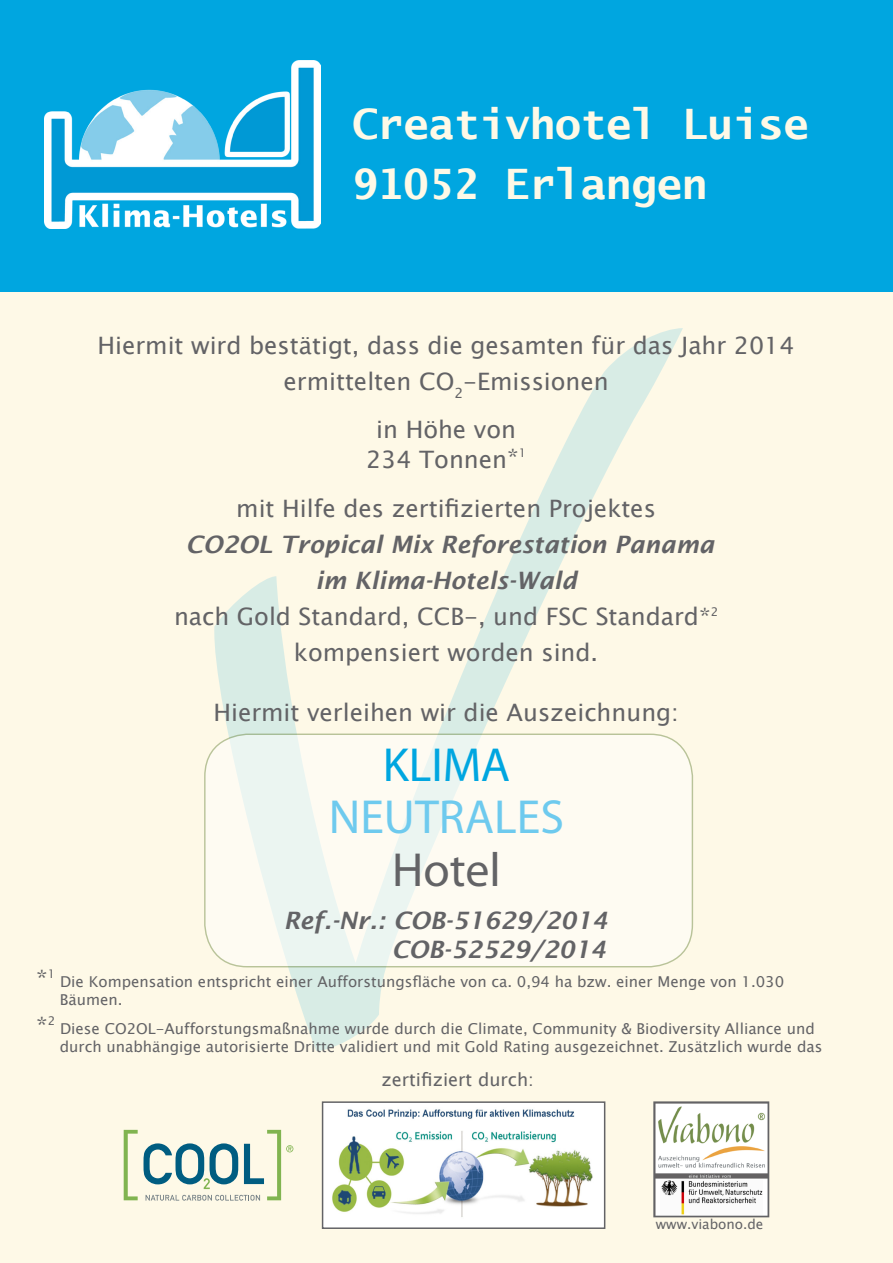
<style>
.page{position:relative;width:893px;height:1263px;background:#fff}
.page>*{position:absolute;margin:0;border:0;box-sizing:border-box;transform-origin:0 0}
.t1{font:48px "Myriad Pro";color:#6ecaee}
.t2{font:48px "Myriad Pro";color:#00a6e0}
.t3{font:48px "Myriad Pro";color:#636366}
.t4{font:700 42px/60px "Lucida Sans Typewriter";color:#fef9e7}
.t5{font:24px "Lucida Sans Unicode";color:#636366}
.t6{font:italic 600 24px "Lucida Sans";color:#636366}
.t7{font:18px "Lucida Sans Unicode";color:#636366}
.t8{font:15px/18px "Lucida Sans Unicode";color:#636366}
.t9{font:13.5px "Lucida Sans Unicode";color:#636366}
</style>
<div class="page">
<div style="left:0;top:0;width:893px;height:384px;background:#00a6e0"></div>
<div style="left:0;top:293px;width:893px;height:970px;background:#fef9e7"></div>
<svg style="left:213px;top:328px;width:470px;height:723px"></svg>
<img style="left:656px;top:1104px;width:110px;height:110px">
<div style="left:653px;top:1101px;width:116px;height:116px;border:2px solid #636366"></div>
<img style="left:325px;top:1104px;width:277px;height:122px">
<div style="left:322px;top:1101px;width:283px;height:128px;border:2px solid #636366"></div>
<svg style="left:124px;top:1130px;width:169px;height:70px"></svg>
<svg style="left:205px;top:734px;width:487px;height:233px;fill:#fefbf2"></svg>
<div style="left:204px;top:733px;width:489px;height:234px;border:1px solid #758e4c;border-radius:43px"></div>
<img style="left:44px;top:61px;width:277px;height:167px">
<p class="t4" style="left:353px;top:93px;width:457px">Creativhotel Luise<br>91052 Erlangen</p>
<p class="t5" style="left:98px;top:326px;width:699px">Hiermit wird bestätigt, dass die gesamten für das Jahr 2014</p>
<p class="t5" style="left:283px;top:362px;width:327px">ermittelten CO<sub>2</sub>-Emissionen</p>
<p class="t5" style="left:376px;top:410px;width:141px">in Höhe von</p>
<p class="t5" style="left:366px;top:440px;width:162px">234 Tonnen*<sup>1</sup></p>
<p class="t5" style="left:236px;top:490px;width:421px">mit Hilfe des zertifizierten Projektes</p>
<p class="t6" style="left:186px;top:531px;width:530px">CO2OL Tropical Mix Reforestation Panama</p>
<p class="t6" style="left:315px;top:567px;width:263px">im Klima-Hotels-Wald</p>
<p class="t5" style="left:174px;top:598px;width:546px">nach Gold Standard, CCB-, und FSC Standard*<sup>2</sup></p>
<p class="t5" style="left:294px;top:634px;width:306px">kompensiert worden sind.</p>
<p class="t5" style="left:213px;top:694px;width:467px">Hiermit verleihen wir die Auszeichnung:</p>
<p class="t5" style="left:36px;top:959px;width:21px">*<sup>1</sup></p>
<p class="t2" style="left:383px;top:735px;width:129px">KLIMA</p>
<p class="t1" style="left:329px;top:787px;width:237px">NEUTRALES</p>
<p class="t3" style="left:392px;top:840px;width:110px">Hotel</p>
<p class="t6" style="left:284px;top:907px;width:326px">Ref.-Nr.: COB-51629/2014</p>
<p class="t6" style="left:392px;top:936px;width:216px">COB-52529/2014</p>
<p class="t8" style="left:60px;top:973px;width:726px">Die Kompensation entspricht einer Aufforstungsfläche von ca. 0,94 ha bzw. einer Menge von 1.030<br>Bäumen.</p>
<p class="t5" style="left:36px;top:1006px;width:21px">*<sup>2</sup></p>
<p class="t8" style="left:60px;top:1019px;width:756px">Diese CO2OL-Aufforstungsmaßnahme wurde durch die Climate, Community &amp; Biodiversity Alliance und</p>
<p class="t8" style="left:60px;top:1037px;width:764px">durch unabhängige autorisierte Dritte validiert und mit Gold Rating ausgezeichnet. Zusätzlich wurde das</p>
<p class="t7" style="left:381px;top:1065px;width:154px">zertifiziert durch:</p>
<p class="t9" style="left:656px;top:1213px;width:109px">www.viabono.de</p>
</div>
